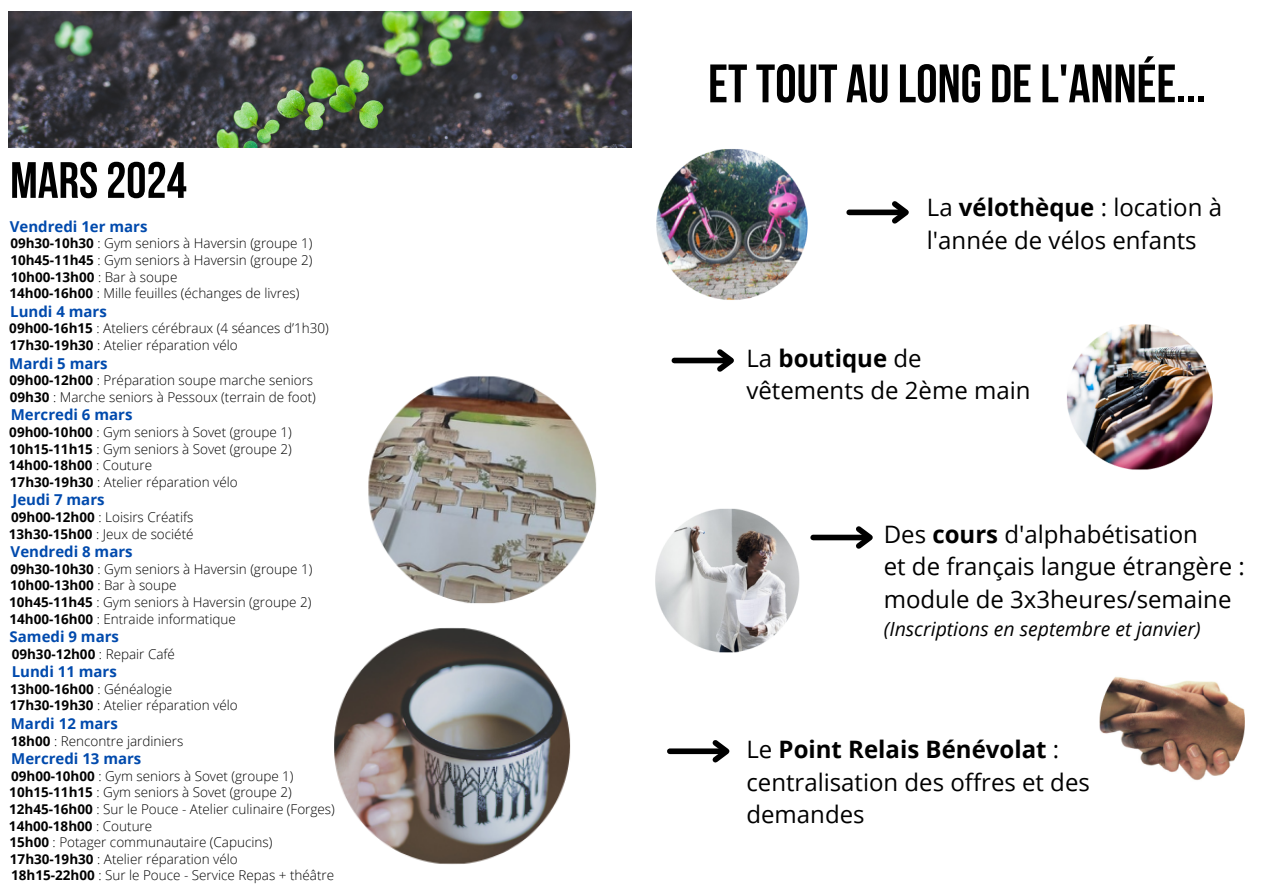
<style>
.page{position:relative;width:1263px;height:894px;background:#fff}
.page>*{position:absolute;margin:0;border:0;box-sizing:border-box;transform-origin:0 0}
.t1{font:54px "Bebas Neue Cyrillic";color:#000}
.t2{font:51px "Bebas Neue Cyrillic";color:#000}
.t3{font:24px/32.7px "Open Sans";color:#000}
.t4{font:700 24px "Open Sans";color:#000}
.t5{font:italic 19.5px "Open Sans";color:#000}
.t6{font:700 15px "Open Sans";color:#004aad}
.t7{font:300 13.5px "Open Sans";color:#000}
.t8{font:700 13.5px "Open Sans";color:#000}
.s1{font-weight:700}
.s2{font-weight:300}
.s3{font-weight:400}
</style>
<div class="page">
<img style="left:9px;top:11px;width:622px;height:136px">
<img style="left:368px;top:376px;width:229px;height:228px">
<img style="left:334px;top:627px;width:237px;height:238px">
<img style="left:656px;top:149px;width:152px;height:151px">
<img style="left:1067px;top:324px;width:146px;height:146px">
<img style="left:655px;top:508px;width:160px;height:145px">
<img style="left:1099px;top:676px;width:146px;height:105px">
<div style="left:849px;top:209px;width:56px;height:6px;background:#000"></div>
<svg style="left:887px;top:201px;width:22px;height:23px"></svg>
<div style="left:674px;top:357px;width:56px;height:6px;background:#000"></div>
<svg style="left:712px;top:349px;width:22px;height:23px"></svg>
<div style="left:813px;top:534px;width:56px;height:6px;background:#000"></div>
<svg style="left:851px;top:526px;width:22px;height:23px"></svg>
<div style="left:670px;top:748px;width:55px;height:5px;background:#000"></div>
<svg style="left:707px;top:740px;width:23px;height:23px"></svg>
<h3 class="t2" style="left:10px;top:159px;width:178px">MARS2024</h3>
<p class="t6" style="left:10px;top:216px;width:139px">Vendredi 1er mars</p>
<p class="t7" style="left:10px;top:234px;width:304px"><span class="s1">09h30-10h30</span> : Gym seniors à Haversin (groupe 1)</p>
<h3 class="t7" style="left:10px;top:250px;width:304px"><span class="s1">10h45-11h45</span> : Gym seniors à Haversin (groupe 2)</h3>
<p class="t8" style="left:11px;top:267px;width:168px">10h00-13h00 <span class="s2">: Bar à soupe</span></p>
<p class="t7" style="left:10px;top:284px;width:291px"><span class="s1">14h00-16h00</span> : Mille feuilles (échanges de livres)</p>
<h3 class="t6" style="left:10px;top:301px;width:98px">Lundi 4 mars</h3>
<p class="t7" style="left:10px;top:335px;width:229px"><span class="s1">17h30-19h30</span> : Atelier réparation vélo</p>
<p class="t7" style="left:9px;top:319px;width:321px"><span class="s1">09h00-16h15</span> : Ateliers cérébraux (4 séances d’1h30)</p>
<p class="t6" style="left:9px;top:352px;width:100px">Mardi 5 mars</p>
<p class="t7" style="left:10px;top:370px;width:305px"><span class="s1">09h00-12h00</span> : Préparation soupe marche seniors</p>
<p class="t7" style="left:10px;top:387px;width:307px"><span class="s1">09h30</span> : Marche seniors à Pessoux (terrain de foot)</p>
<h3 class="t6" style="left:11px;top:404px;width:123px">Mercredi 6 mars</h3>
<p class="t7" style="left:9px;top:422px;width:284px"><span class="s1">09h00-10h00</span> : Gym seniors à Sovet (groupe 1)</p>
<p class="t8" style="left:9px;top:455px;width:145px">14h00-18h00 <span class="s2">: Couture</span></p>
<p class="t7" style="left:9px;top:439px;width:284px"><span class="s1">10h15-11h15</span> : Gym seniors à Sovet (groupe 2)</p>
<p class="t7" style="left:10px;top:472px;width:229px"><span class="s1">17h30-19h30</span> : Atelier réparation vélo</p>
<h3 class="t6" style="left:12px;top:489px;width:94px">Jeudi 7 mars</h3>
<p class="t6" style="left:11px;top:541px;width:124px">Vendredi 8 mars</p>
<p class="t7" style="left:11px;top:507px;width:184px"><span class="s1">09h00-12h00</span> : Loisirs Créatifs</p>
<p class="t7" style="left:9px;top:524px;width:186px"><span class="s1">13h30-15h00</span> : Jeux de société</p>
<p class="t7" style="left:10px;top:559px;width:304px"><span class="s1">09h30-10h30</span> : Gym seniors à Haversin (groupe 1)</p>
<p class="t8" style="left:10px;top:575px;width:168px">10h00-13h00 <span class="s2">: Bar à soupe</span></p>
<p class="t7" style="left:9px;top:592px;width:304px"><span class="s1">10h45-11h45</span> : Gym seniors à Haversin (groupe 2)</p>
<h3 class="t7" style="left:9px;top:609px;width:228px"><span class="s1">14h00-16h00</span> : Entraide informatique</h3>
<h3 class="t6" style="left:10px;top:626px;width:111px">Samedi 9 mars</h3>
<p class="t8" style="left:12px;top:644px;width:165px">09h30-12h00 <span class="s2">: Repair Café</span></p>
<h3 class="t6" style="left:12px;top:661px;width:107px">Lundi 11 mars</h3>
<p class="t8" style="left:10px;top:679px;width:164px">13h00-16h00 <span class="s2">: Généalogie</span></p>
<p class="t7" style="left:10px;top:695px;width:229px"><span class="s1">17h30-19h30</span> : Atelier réparation vélo</p>
<p class="t6" style="left:11px;top:713px;width:109px">Mardi 12 mars</p>
<p class="t6" style="left:11px;top:748px;width:132px">Mercredi 13 mars</p>
<h2 class="t7" style="left:11px;top:731px;width:174px"><span class="s1">18h00</span> : Rencontre jardiniers</h2>
<h1 class="t7" style="left:11px;top:766px;width:284px"><span class="s1">09h00-10h00</span> : Gym seniors à Sovet (groupe 1)</h1>
<p class="t7" style="left:9px;top:782px;width:284px"><span class="s1">10h15-11h15</span> : Gym seniors à Sovet (groupe 2)</p>
<p class="t7" style="left:9px;top:799px;width:327px"><span class="s1">12h45-16h00</span> : Sur le Pouce - Atelier culinaire (Forges)</p>
<p class="t8" style="left:9px;top:816px;width:145px">14h00-18h00 <span class="s2">: Couture</span></p>
<h2 class="t7" style="left:9px;top:832px;width:265px"><span class="s1">15h00</span> : Potager communautaire (Capucins)</h2>
<h3 class="t7" style="left:10px;top:849px;width:229px"><span class="s1">17h30-19h30</span> : Atelier réparation vélo</h3>
<p class="t7" style="left:11px;top:865px;width:325px"><span class="s1">18h15-22h00</span> : Sur le Pouce - Service Repas + théâtre</p>
<p class="t1" style="left:708px;top:62px;width:500px">ETTOUT AU LONGDEL'ANNÉE...</p>
<h1 class="t3" style="left:927px;top:191px;width:297px">La <span class="s1">vélothèque</span> : location à l'année de vélos enfants</h1>
<h3 class="t4" style="left:746px;top:341px;width:177px"><span class="s3">La</span> boutique <span class="s3">de</span></h3>
<p class="t3" style="left:746px;top:373px;width:286px">vêtements de 2ème main</p>
<p class="t3" style="left:884px;top:517px;width:316px">Des <span class="s1">cours</span> d'alphabétisation</p>
<p class="t3" style="left:884px;top:549px;width:363px">et de français langue étrangère : module de 3x3heures/semaine</p>
<p class="t5" style="left:884px;top:615px;width:318px">(Inscriptions en septembre et janvier)</p>
<p class="t3" style="left:746px;top:732px;width:345px">Le <span class="s1">Point Relais Bénévolat</span> : centralisation des offres et des demandes</p>
</div>
